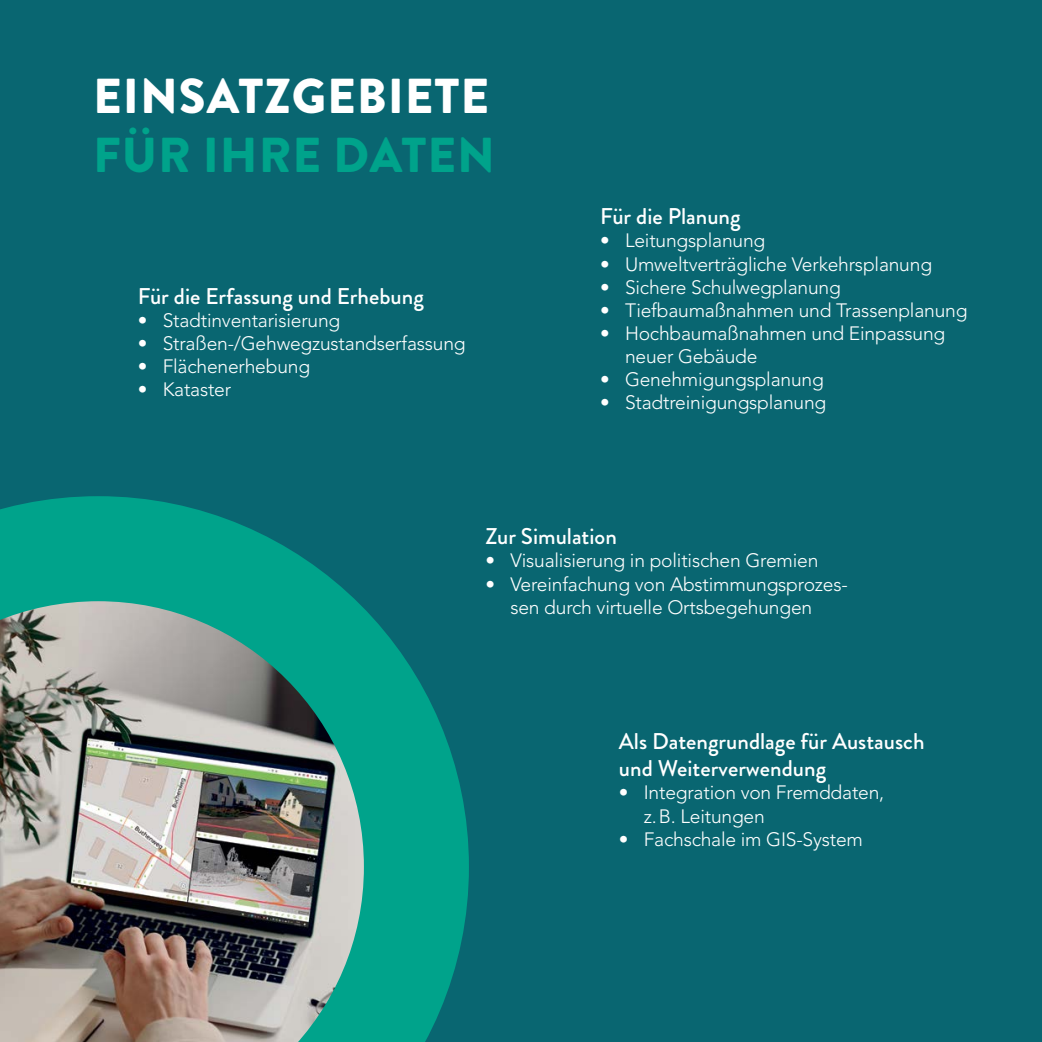
<style>
.page{position:relative;width:1042px;height:1042px;background:#096671}
.page>*{position:absolute;margin:0;border:0;box-sizing:border-box;transform-origin:0 0}
.t1{font:900 49px "Brandon Grotesque";letter-spacing:.02em;color:#fff}
.t2{font:900 49px "Brandon Grotesque";letter-spacing:.02em;color:#00a38b}
.t3{font:500 22.75px/27.3px "Brandon Grotesque";color:#fff}
.t4{font:300 19.25px/23.1px "Avenir LT Std";letter-spacing:-.01em;color:#fff}
</style>
<div class="page">
<img style="left:0;top:496px;width:469px;height:546px">
<p class="t1" style="left:93px;top:61px;width:398px">EINSATZGEBIETE</p>
<p class="t2" style="left:93px;top:120px;width:403px">FÜR IHRE DATEN</p>
<p class="t3" style="left:138px;top:283px;width:287px">Für die Erfassung und Erhebung</p>
<p class="t4" style="left:138px;top:309px;width:204px">• Stadtinventarisierung</p>
<p class="t4" style="left:138px;top:332px;width:329px">• Straßen-/Gehwegzustandserfassung</p>
<p class="t4" style="left:138px;top:355px;width:174px">• Flächenerhebung</p>
<p class="t4" style="left:138px;top:378px;width:95px">• Kataster</p>
<p class="t3" style="left:600px;top:203px;width:142px">Für die Planung</p>
<p class="t4" style="left:600px;top:229px;width:167px">• Leitungsplanung</p>
<p class="t4" style="left:600px;top:252px;width:333px">• Umweltverträgliche Verkehrsplanung</p>
<p class="t4" style="left:600px;top:275px;width:242px">• Sichere Schulwegplanung</p>
<p class="t4" style="left:600px;top:299px;width:369px">• Tiefbaumaßnahmen und Trassenplanung</p>
<p class="t4" style="left:625px;top:322px;width:322px;text-indent:-25px">• Hochbaumaßnahmen und Einpassung neuer Gebäude</p>
<p class="t4" style="left:600px;top:368px;width:225px">• Genehmigungsplanung</p>
<p class="t4" style="left:600px;top:391px;width:228px">• Stadtreinigungsplanung</p>
<p class="t3" style="left:485px;top:523px;width:133px">Zur Simulation</p>
<p class="t4" style="left:485px;top:549px;width:334px">• Visualisierung in politischen Gremien</p>
<p class="t4" style="left:485px;top:572px;width:364px;text-align:center">• Vereinfachung von Abstimmungsprozes&shy;sen durch virtuelle Ortsbegehungen</p>
<p class="t3" style="left:619px;top:728px;width:307px">Als Datengrundlage für Austausch und Weiterverwendung</p>
<p class="t4" style="left:644px;top:781px;width:242px;text-indent:-25px">• Integration von Fremddaten, z.B. Leitungen</p>
<p class="t4" style="left:619px;top:827px;width:245px">• Fachschale im GIS-System</p>
</div>
